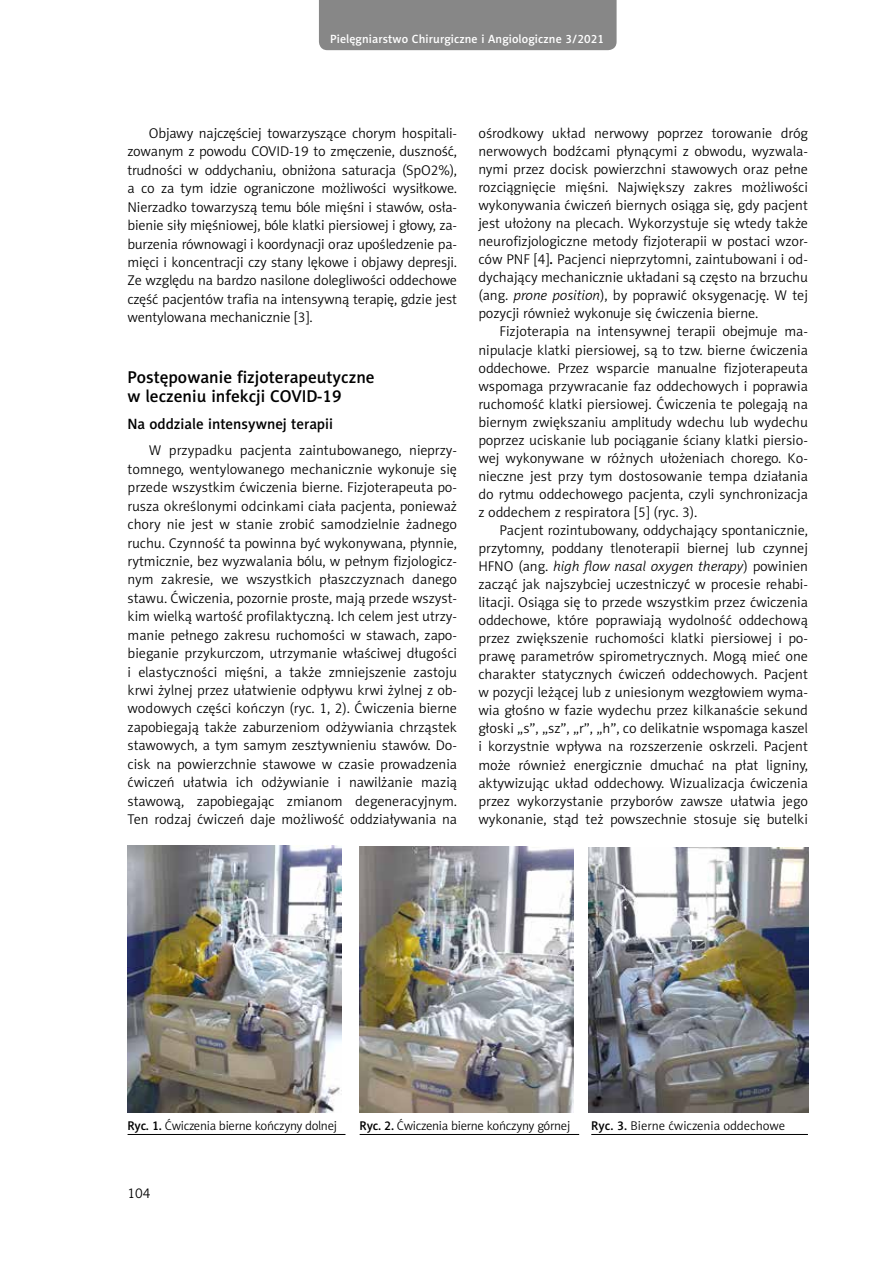
<style>
.page{position:relative;width:893px;height:1263px;background:#fff}
.page>*{position:absolute;margin:0;border:0;box-sizing:border-box;transform-origin:0 0}
.t1{font:17.25px/18.5px "Naomi Sans EFN Medium";color:#000}
.t2{font:15px "Naomi Sans EFN Medium";color:#000}
.t3{font:14.25px/18px "Naomi Sans EFN Light";color:#000;text-align:justify}
.t4{font:12.75px "Naomi Sans EFN Light";letter-spacing:-.02em;color:#000}
.t5{font:12.75px "Naomi Sans EFN Light";color:#000}
.t6{font:12px "Naomi Sans EFN Medium";letter-spacing:.01em;color:#fff}
.s1{font-family:"Naomi Sans EFN Medium"}
.s2{font-style:italic}
</style>
<div class="page">
<div style="left:319px;top:0;width:298px;height:50px;background:#878787"></div>
<img style="left:128px;top:845px;width:214px;height:267px">
<img style="left:359px;top:846px;width:214px;height:266px">
<hr style="left:128px;top:1134px;width:217px;height:1px;background:#000">
<hr style="left:360px;top:1134px;width:219px;height:1px;background:#000">
<hr style="left:591px;top:1134px;width:217px;height:1px;background:#000">
<img style="left:588px;top:847px;width:220px;height:265px">
<p class="t6" style="left:330px;top:32px;width:276px">Pielęgniarstwo Chirurgiczne i Angiologiczne 3/2021</p>
<p class="t3" style="left:128px;top:124px;width:331px;line-height:18.5px;text-indent:21px">Objawy najczęściej towarzyszące chorym hospitali&shy;zowanym z powodu COVID-19 to zmęczenie, duszność, trudności w oddychaniu, obniżona saturacja (SpO2%), a co za tym idzie ograniczone możliwości wysiłkowe.<br>Nierzadko towarzyszą temu bóle mięśni i stawów, osła&shy;bienie siły mięśniowej, bóle klatki piersiowej i głowy, za&shy;burzenia równowagi i koordynacji oraz upośledzenie pa&shy;mięci i koncentracji czy stany lękowe i objawy depresji.<br>Ze względu na bardzo nasilone dolegliwości oddechowe część pacjentów trafia na intensywną terapię, gdzie jest wentylowana mechanicznie [3].</p>
<p class="t1" style="left:128px;top:368px;width:249px">Postępowanie fizjoterapeutyczne w leczeniu infekcji COVID-19</p>
<p class="t2" style="left:128px;top:414px;width:207px">Na oddziale intensywnej terapii</p>
<p class="t3" style="left:128px;top:441px;width:331px;line-height:18.5px;text-indent:21px">W przypadku pacjenta zaintubowanego, nieprzy&shy;tomnego, wentylowanego mechanicznie wykonuje się przede wszystkim ćwiczenia bierne. Fizjoterapeuta po&shy;rusza określonymi odcinkami ciała pacjenta, ponieważ chory nie jest w stanie zrobić samodzielnie żadnego ruchu. Czynność ta powinna być wykonywana, płynnie, rytmicznie, bez wyzwalania bólu, w pełnym fizjologicz&shy;nym zakresie, we wszystkich płaszczyznach danego stawu. Ćwiczenia, pozornie proste, mają przede wszyst&shy;kim wielką wartość profilaktyczną. Ich celem jest utrzy&shy;manie pełnego zakresu ruchomości w stawach, zapo&shy;bieganie przykurczom, utrzymanie właściwej długości i elastyczności mięśni, a także zmniejszenie zastoju krwi żylnej przez ułatwienie odpływu krwi żylnej z ob&shy;wodowych części kończyn (ryc. 1, 2). Ćwiczenia bierne zapobiegają także zaburzeniom odżywiania chrząstek stawowych, a tym samym zesztywnieniu stawów. Do&shy;cisk na powierzchnie stawowe w czasie prowadzenia ćwiczeń ułatwia ich odżywianie i nawilżanie mazią stawową, zapobiegając zmianom degeneracyjnym.<br>Ten rodzaj ćwiczeń daje możliwość oddziaływania na</p>
<p class="t3" style="left:478px;top:124px;width:331px">ośrodkowy układ nerwowy poprzez torowanie dróg nerwowych bodźcami płynącymi z obwodu, wyzwala&shy;nymi przez docisk powierzchni stawowych oraz pełne rozciągnięcie mięśni. Największy zakres możliwości wykonywania ćwiczeń biernych osiąga się, gdy pacjent jest ułożony na plecach. Wykorzystuje się wtedy także neurofizjologiczne metody fizjoterapii w postaci wzor&shy;ców PNF [4]<span class="s1">.</span> Pacjenci nieprzytomni, zaintubowani i od&shy;dychający mechanicznie układani są często na brzuchu (ang. <span class="s2">prone position</span>), by poprawić oksygenację. W tej pozycji również wykonuje się ćwiczenia bierne.</p>
<p class="t3" style="left:478px;top:323px;width:331px;text-indent:21px">Fizjoterapia na intensywnej terapii obejmuje ma&shy;nipulacje klatki piersiowej, są to tzw. bierne ćwiczenia oddechowe. Przez wsparcie manualne fizjoterapeuta wspomaga przywracanie faz oddechowych i poprawia ruchomość klatki piersiowej. Ćwiczenia te polegają na biernym zwiększaniu amplitudy wdechu lub wydechu poprzez uciskanie lub pociąganie ściany klatki piersio&shy;wej wykonywane w różnych ułożeniach chorego. Ko&shy;nieczne jest przy tym dostosowanie tempa działania do rytmu oddechowego pacjenta, czyli synchronizacja z oddechem z respiratora [5] (ryc. 3).</p>
<p class="t3" style="left:478px;top:521px;width:331px;text-indent:21px">Pacjent rozintubowany, oddychający spontanicznie, przytomny, poddany tlenoterapii biernej lub czynnej HFNO (ang. <span class="s2">high flow nasal oxygen therapy</span>) powinien zacząć jak najszybciej uczestniczyć w procesie rehabi&shy;litacji. Osiąga się to przede wszystkim przez ćwiczenia oddechowe, które poprawiają wydolność oddechową przez zwiększenie ruchomości klatki piersiowej i po&shy;prawę parametrów spirometrycznych. Mogą mieć one charakter statycznych ćwiczeń oddechowych. Pacjent w pozycji leżącej lub z uniesionym wezgłowiem wyma&shy;wia głośno w fazie wydechu przez kilkanaście sekund głoski „s”, „sz”, „r”, „h”, co delikatnie wspomaga kaszel i korzystnie wpływa na rozszerzenie oskrzeli. Pacjent może również energicznie dmuchać na płat ligniny, aktywizując układ oddechowy. Wizualizacja ćwiczenia przez wykorzystanie przyborów zawsze ułatwia jego wykonanie, stąd też powszechnie stosuje się butelki</p>
<p class="t4" style="left:128px;top:1118px;width:211px"><span class="s1">Ryc. 1.</span> Ćwiczenia bierne kończyny dolnej</p>
<p class="t4" style="left:360px;top:1118px;width:212px"><span class="s1">Ryc. 2.</span> Ćwiczenia bierne kończyny górnej</p>
<p class="t5" style="left:591px;top:1118px;width:195px"><span class="s1">Ryc. 3.</span> Bierne ćwiczenia oddechowe</p>
<p class="t3" style="left:128px;top:1184px;width:25px">104</p>
</div>
